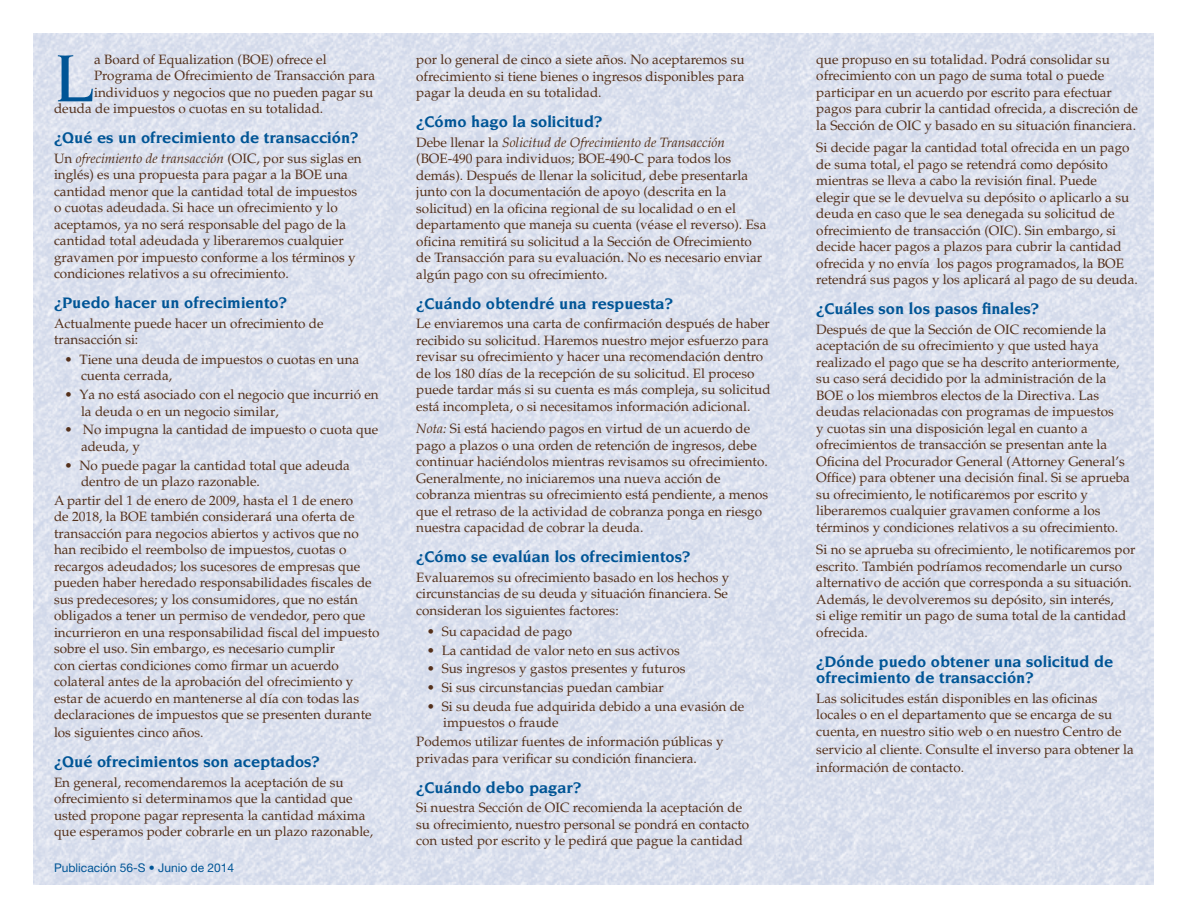
<style>
.page{position:relative;width:1188px;height:918px;background:#fff}
.page>*{position:absolute;margin:0;border:0;box-sizing:border-box;transform-origin:0 0}
.t1{font:500 72.15px "Novarese Std";color:#005596}
.t2{font:700 16.5px/16.5px "Novarese Std";color:#005596}
.t3{font:13.5px/16.5px "Palatino LT Std";color:#54301a}
.t4{font:12px "Helvetica Neue LT Std";color:#005596}
.s1{font-style:italic}
</style>
<div class="page">
<img style="left:34px;top:34px;width:1120px;height:850px">
<h1 class="t1" style="left:54px;top:38px;width:42px">L</h1>
<p class="t3" style="left:94px;top:51px;width:234px">a Board of Equalization (BOE) ofrece el</p>
<p class="t3" style="left:94px;top:68px;width:283px">Programa de Ofrecimiento de Transacción para</p>
<p class="t3" style="left:94px;top:84px;width:281px">individuos y negocios que no pueden pagar su</p>
<p class="t3" style="left:54px;top:101px;width:271px">deuda de impuestos o cuotas en su totalidad.</p>
<p class="t2" style="left:54px;top:130px;width:306px">¿Qué es un ofrecimiento de transacción?</p>
<p class="t3" style="left:54px;top:150px;width:309px">Un <span class="s1">ofrecimiento de transacción</span> (OIC, por sus siglas en inglés) es una propuesta para pagar a la BOE una cantidad menor que la cantidad total de impuestos o cuotas adeudada. Si hace un ofrecimiento y lo aceptamos, ya no será responsable del pago de la cantidad total adeudada y liberaremos cualquier gravamen por impuesto conforme a los términos y condiciones relativos a su ofrecimiento.</p>
<p class="t2" style="left:54px;top:295px;width:234px">¿Puedo hacer un ofrecimiento?</p>
<p class="t3" style="left:54px;top:315px;width:271px">Actualmente puede hacer un ofrecimiento de transacción si:</p>
<p class="t3" style="left:81px;top:351px;width:280px;text-indent:-16px">• Tiene una deuda de impuestos o cuotas en una cuenta cerrada,</p>
<p class="t3" style="left:81px;top:386px;width:299px;text-indent:-16px">• Ya no está asociado con el negocio que incurrió en la deuda o en un negocio similar,</p>
<p class="t3" style="left:81px;top:422px;width:299px;text-indent:-16px">• No impugna la cantidad de impuesto o cuota que adeuda, y</p>
<p class="t3" style="left:81px;top:457px;width:271px;text-indent:-16px">• No puede pagar la cantidad total que adeuda dentro de un plazo razonable.</p>
<p class="t3" style="left:54px;top:492px;width:327px">A partir del 1 de enero de 2009, hasta el 1 de enero<br>de 2018, la BOE también considerará una oferta de transacción para negocios abiertos y activos que no han recibido el reembolso de impuestos, cuotas o recargos adeudados; los sucesores de empresas que pueden haber heredado responsabilidades fiscales de sus predecesores; y los consumidores, que no están obligados a tener un permiso de vendedor, pero que incurrieron en una responsabilidad fiscal del impuesto sobre el uso. Sin embargo, es necesario cumplir<br>con ciertas condiciones como firmar un acuerdo colateral antes de la aprobación del ofrecimiento y estar de acuerdo en mantenerse al día con todas las declaraciones de impuestos que se presenten durante</p>
<p class="t3" style="left:54px;top:725px;width:151px">los siguientes cinco años.</p>
<p class="t2" style="left:54px;top:754px;width:267px">¿Qué ofrecimientos son aceptados?</p>
<p class="t3" style="left:54px;top:774px;width:321px">En general, recomendaremos la aceptación de su ofrecimiento si determinamos que la cantidad que usted propone pagar representa la cantidad máxima que esperamos poder cobrarle en un plazo razonable,</p>
<p class="t4" style="left:54px;top:860px;width:182px">Publicación 56-S • Junio de 2014</p>
<p class="t3" style="left:416px;top:52px;width:330px;text-align:justify">por lo general de cinco a siete años. No aceptaremos su ofrecimiento si tiene bienes o ingresos disponibles para pagar la deuda en su totalidad.</p>
<p class="t2" style="left:416px;top:114px;width:188px">¿Cómo hago la solicitud?</p>
<p class="t3" style="left:416px;top:134px;width:352px">Debe llenar la <span class="s1">Solicitud de Ofrecimiento de Transacción </span>(BOE-490 para individuos; BOE-490-C para todos los demás). Después de llenar la solicitud, debe presentarla junto con la documentación de apoyo (descrita en la solicitud) en la oficina regional de su localidad o en el departamento que maneja su cuenta (véase el reverso). Esa oficina remitirá su solicitud a la Sección de Ofrecimiento de Transacción para su evaluación. No es necesario enviar algún pago con su ofrecimiento.</p>
<p class="t2" style="left:416px;top:295px;width:258px">¿Cuándo obtendré una respuesta?</p>
<p class="t3" style="left:416px;top:316px;width:356px">Le enviaremos una carta de confirmación después de haber recibido su solicitud. Haremos nuestro mejor esfuerzo para revisar su ofrecimiento y hacer una recomendación dentro de los 180 días de la recepción de su solicitud. El proceso puede tardar más si su cuenta es más compleja, su solicitud está incompleta, o si necesitamos información adicional.</p>
<p class="t3" style="left:416px;top:421px;width:354px"><span class="s1">Nota:</span> Si está haciendo pagos en virtud de un acuerdo de pago a plazos o una orden de retención de ingresos, debe continuar haciéndolos mientras revisamos su ofrecimiento.<br>Generalmente, no iniciaremos una nueva acción de cobranza mientras su ofrecimiento está pendiente, a menos que el retraso de la actividad de cobranza ponga en riesgo nuestra capacidad de cobrar la deuda.</p>
<p class="t2" style="left:416px;top:549px;width:276px">¿Cómo se evalúan los ofrecimientos?</p>
<p class="t3" style="left:416px;top:569px;width:315px;text-align:justify">Evaluaremos su ofrecimiento basado en los hechos y circunstancias de su deuda y situación financiera. Se consideran los siguientes factores:</p>
<p class="t3" style="left:427px;top:623px;width:147px">• Su capacidad de pago</p>
<p class="t3" style="left:427px;top:642px;width:255px">• La cantidad de valor neto en sus activos</p>
<p class="t3" style="left:427px;top:661px;width:260px">• Sus ingresos y gastos presentes y futuros</p>
<p class="t3" style="left:427px;top:680px;width:239px">• Si sus circunstancias puedan cambiar</p>
<p class="t3" style="left:443px;top:698px;width:303px;text-indent:-16px">• Si su deuda fue adquirida debido a una evasión de impuestos o fraude</p>
<p class="t3" style="left:416px;top:734px;width:309px">Podemos utilizar fuentes de información públicas y privadas para verificar su condición financiera.</p>
<p class="t2" style="left:416px;top:779px;width:167px">¿Cuándo debo pagar?</p>
<p class="t3" style="left:416px;top:800px;width:335px">Si nuestra Sección de OIC recomienda la aceptación de su ofrecimiento, nuestro personal se pondrá en contacto con usted por escrito y le pedirá que pague la cantidad</p>
<p class="t3" style="left:816px;top:51px;width:323px">que propuso en su totalidad. Podrá consolidar su ofrecimiento con un pago de suma total o puede participar en un acuerdo por escrito para efectuar pagos para cubrir la cantidad ofrecida, a discreción de la Sección de OIC y basado en su situación financiera.</p>
<p class="t3" style="left:816px;top:140px;width:323px">Si decide pagar la cantidad total ofrecida en un pago de suma total, el pago se retendrá como depósito mientras se lleva a cabo la revisión final. Puede<br>elegir que se le devuelva su depósito o aplicarlo a su deuda en caso que le sea denegada su solicitud de ofrecimiento de transacción (OIC). Sin embargo, si decide hacer pagos a plazos para cubrir la cantidad ofrecida y no envía los pagos programados, la BOE retendrá sus pagos y los aplicará al pago de su deuda.</p>
<p class="t2" style="left:816px;top:300px;width:224px">¿Cuáles son los pasos finales?</p>
<p class="t3" style="left:816px;top:321px;width:315px">Después de que la Sección de OIC recomiende la aceptación de su ofrecimiento y que usted haya realizado el pago que se ha descrito anteriormente, su caso será decidido por la administración de la BOE o los miembros electos de la Directiva. Las deudas relacionadas con programas de impuestos<br>y cuotas sin una disposición legal en cuanto a ofrecimientos de transacción se presentan ante la Oficina del Procurador General (Attorney General’s Office) para obtener una decisión final. Si se aprueba su ofrecimiento, le notificaremos por escrito y liberaremos cualquier gravamen conforme a los términos y condiciones relativos a su ofrecimiento.</p>
<p class="t3" style="left:816px;top:542px;width:321px">Si no se aprueba su ofrecimiento, le notificaremos por escrito. También podríamos recomendarle un curso alternativo de acción que corresponda a su situación.<br>Además, le devolveremos su depósito, sin interés,<br>si elige remitir un pago de suma total de la cantidad ofrecida.</p>
<p class="t2" style="left:816px;top:653px;width:299px">¿Dónde puedo obtener una solicitud de ofrecimiento de transacción?</p>
<p class="t3" style="left:816px;top:690px;width:307px">Las solicitudes están disponibles en las oficinas locales o en el departamento que se encarga de su cuenta, en nuestro sitio web o en nuestro Centro de</p>
<p class="t3" style="left:816px;top:740px;width:319px;line-height:18px">servicio al cliente. Consulte el inverso para obtener la información de contacto.</p>
</div>
